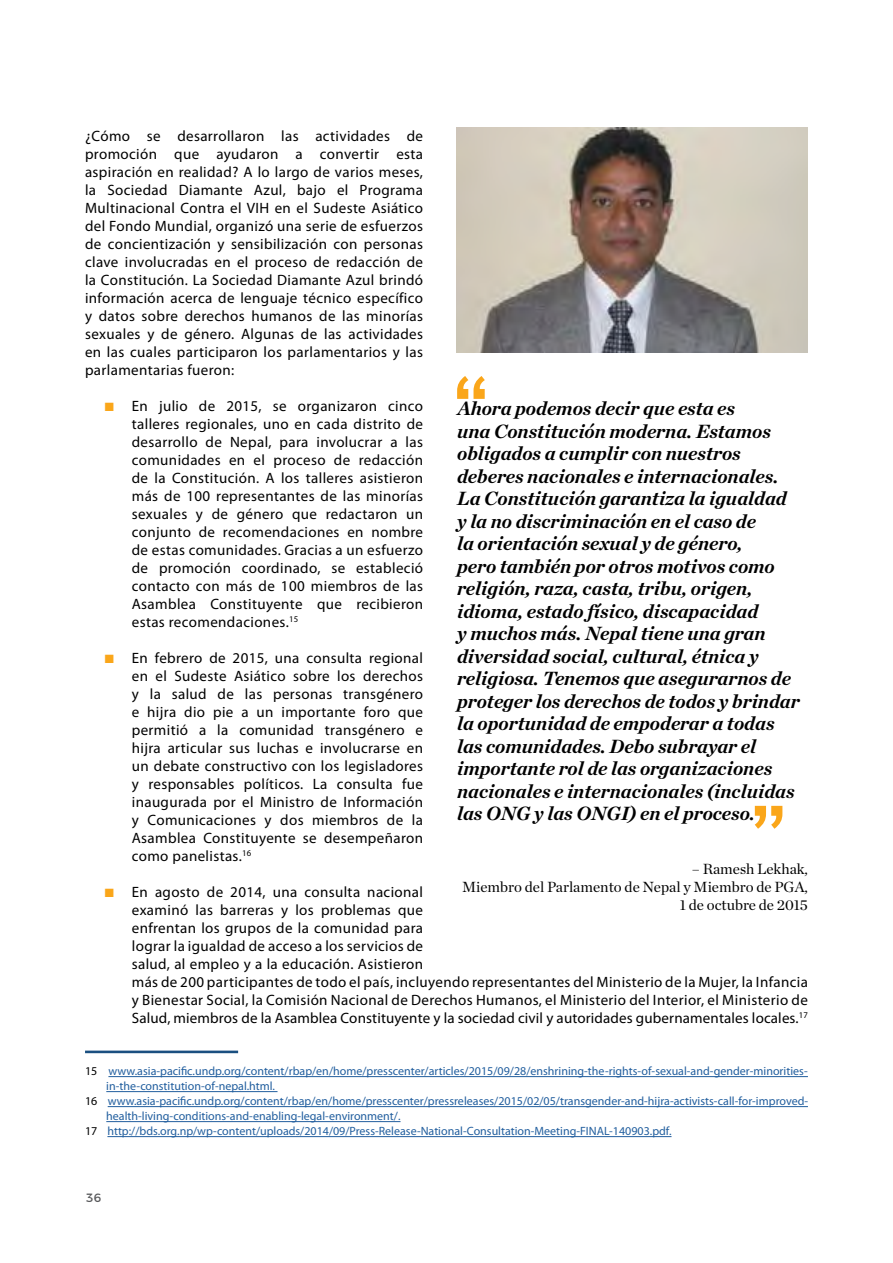
<style>
.page{position:relative;width:893px;height:1263px;background:#fff}
.page>*{position:absolute;margin:0;border:0;box-sizing:border-box;transform-origin:0 0}
.t1{font:italic 700 19.5px/22.5px "Chronicle Deck";color:#000}
.t2{font:15px/18px "Myriad Pro";letter-spacing:.025em;color:#000;text-align:justify}
.t3{font:15px/18px "Chronicle Deck";color:#000;text-align:right}
.t4{font:12px "Myriad Pro";color:#215e9e}
.t5{font:12px "Montserrat";color:#58595b}
.s1{color:#faa61a}
.s2{color:#000}
</style>
<div class="page">
<img style="left:456px;top:128px;width:352px;height:225px">
<svg style="left:755px;top:806px;width:27px;height:23px"></svg>
<svg style="left:457px;top:376px;width:28px;height:23px"></svg>
<hr style="left:85px;top:1050px;width:153px;height:3px;background:#1a4f80">
<hr style="left:108px;top:1076px;width:700px;height:1px;background:#215e9e">
<hr style="left:106px;top:1091px;width:172px;height:1px;background:#215e9e">
<hr style="left:108px;top:1106px;width:700px;height:1px;background:#215e9e">
<hr style="left:106px;top:1121px;width:294px;height:1px;background:#215e9e">
<hr style="left:107px;top:1136px;width:564px;height:1px;background:#215e9e">
<p class="t2" style="left:85px;top:127px;width:340px">¿Cómo se desarrollaron las actividades de promoción que ayudaron a convertir esta aspiración en realidad? A lo largo de varios meses, la Sociedad Diamante Azul, bajo el Programa Multinacional Contra el VIH en el Sudeste Asiático del Fondo Mundial, organizó una serie de esfuerzos de concientización y sensibilización con personas clave involucradas en el proceso de redacción de la Constitución. La Sociedad Diamante Azul brindó información acerca de lenguaje técnico específico y datos sobre derechos humanos de las minorías sexuales y de género. Algunas de las actividades en las cuales participaron los parlamentarios y las parlamentarias fueron:</p>
<p class="t2" style="left:132px;top:397px;width:293px;text-indent:-27px"><span class="s1">■</span> En julio de 2015, se organizaron cinco talleres regionales, uno en cada distrito de desarrollo de Nepal, para involucrar a las comunidades en el proceso de redacción de la Constitución. A los talleres asistieron más de 100 representantes de las minorías sexuales y de género que redactaron un conjunto de recomendaciones en nombre de estas comunidades. Gracias a un esfuerzo de promoción coordinado, se estableció contacto con más de 100 miembros de las Asamblea Constituyente que recibieron estas recomendaciones.<sup>15</sup></p>
<p class="t2" style="left:132px;top:649px;width:293px;text-indent:-27px"><span class="s1">■</span> En febrero de 2015, una consulta regional en el Sudeste Asiático sobre los derechos y la salud de las personas transgénero e hijra dio pie a un importante foro que permitió a la comunidad transgénero e hijra articular sus luchas e involucrarse en un debate constructivo con los legisladores y responsables políticos. La consulta fue inaugurada por el Ministro de Información y Comunicaciones y dos miembros de la Asamblea Constituyente se desempeñaron como panelistas.<sup>16</sup></p>
<p class="t2" style="left:132px;top:883px;width:678px;text-align:left;text-indent:-27px"><span class="s1">■</span> En agosto de 2014, una consulta nacional<br>examinó las barreras y los problemas que<br>enfrentan los grupos de la comunidad para<br>lograr la igualdad de acceso a los servicios de<br>salud, al empleo y a la educación. Asistieron<br>más de 200 participantes de todo el país, incluyendo representantes del Ministerio de la Mujer, la Infancia y Bienestar Social, la Comisión Nacional de Derechos Humanos, el Ministerio del Interior, el Ministerio de Salud, miembros de la Asamblea Constituyente y la sociedad civil y autoridades gubernamentales locales.<sup>17</sup></p>
<p class="t1" style="left:457px;top:396px;width:344px">Ahora podemos decir que esta es<br>una Constitución moderna. Estamos obligados a cumplir con nuestros deberes nacionales e internacionales.<br>La Constitución garantiza la igualdad y la no discriminación en el caso de<br>la orientación sexual y de género,<br>pero también por otros motivos como religión, raza, casta, tribu, origen, idioma, estado físico, discapacidad<br>y muchos más. Nepal tiene una gran diversidad social, cultural, étnica y religiosa. Tenemos que asegurarnos de proteger los derechos de todos y brindar la oportunidad de empoderar a todas las comunidades. Debo subrayar el importante rol de las organizaciones nacionales e internacionales (incluidas las ONG y las ONGI) en el proceso.</p>
<p class="t3" style="left:462px;top:859px;width:347px">– Ramesh Lekhak,<br>Miembro del Parlamento de Nepal y Miembro de PGA,<br>1 de octubre de 2015</p>
<p class="t4" style="left:85px;top:1064px;width:724px"><span class="s2">15</span> www.asia-pacific.undp.org/content/rbap/en/home/presscenter/articles/2015/09/28/enshrining-the-rights-of-sexual-and-gender-minorities-</p>
<p class="t4" style="left:106px;top:1079px;width:170px">in-the-constitution-of-nepal.html.</p>
<p class="t4" style="left:85px;top:1094px;width:725px"><span class="s2">16</span> www.asia-pacific.undp.org/content/rbap/en/home/presscenter/pressreleases/2015/02/05/transgender-and-hijra-activists-call-for-improved-</p>
<p class="t4" style="left:106px;top:1109px;width:296px">health-living-conditions-and-enabling-legal-environment/.</p>
<p class="t4" style="left:85px;top:1124px;width:588px"><span class="s2">17</span> http://bds.org.np/wp-content/uploads/2014/09/Press-Release-National-Consultation-Meeting-FINAL-140903.pdf.</p>
<p class="t5" style="left:86px;top:1188px;width:16px">36</p>
</div>
